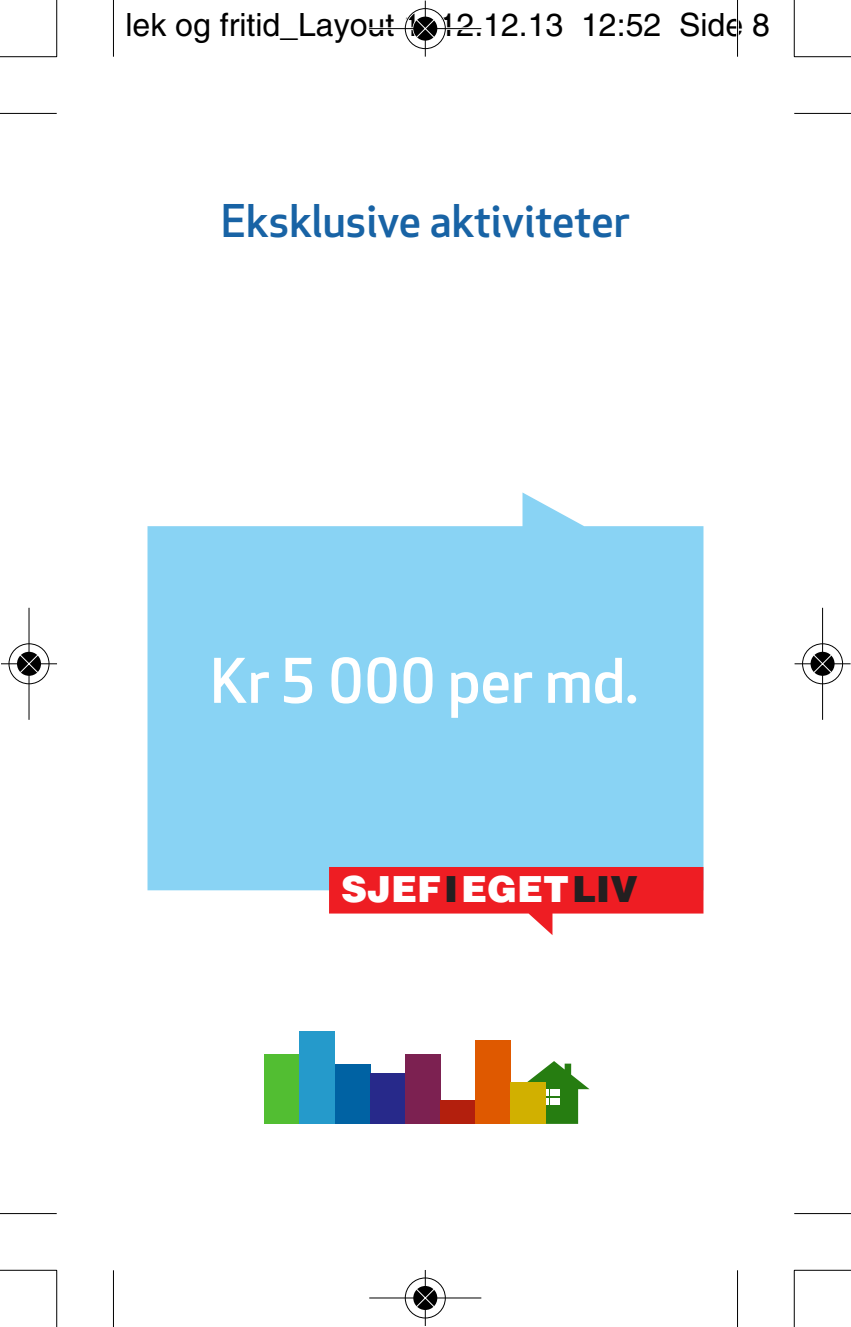
<style>
.page{position:relative;width:851px;height:1327px;background:#fff}
.page>*{position:absolute;margin:0;border:0;box-sizing:border-box;transform-origin:0 0}
.t1{font:60px "Apex New PS Medium Tabular";color:#fff}
.t2{font:44px "Apex New PS Medium Tabular";color:#1863a5}
.t3{font:900 36px "Helvetica";color:#fff}
.t4{font:32px "Helvetica";color:#000}
.s1{color:#231f20}
</style>
<div class="page">
<svg style="left:147px;top:492px;width:556px;height:398px;background:#93d6f4"></svg>
<svg style="left:527px;top:1061px;width:62px;height:63px"></svg>
<div style="left:550px;top:1098px;width:9px;height:7px;background:#fff"></div>
<div style="left:550px;top:1089px;width:9px;height:7px;background:#fff"></div>
<svg style="left:545px;top:1089px;width:3px;height:7px"></svg>
<svg style="left:545px;top:1098px;width:3px;height:7px"></svg>
<div style="left:265px;top:1054px;width:35px;height:70px;background:#52be32"></div>
<div style="left:300px;top:1031px;width:35px;height:93px;background:#259acb"></div>
<div style="left:335px;top:1064px;width:35px;height:60px;background:#0062a3"></div>
<div style="left:370px;top:1073px;width:35px;height:51px;background:#27298a"></div>
<div style="left:405px;top:1054px;width:35px;height:70px;background:#7c2151"></div>
<div style="left:440px;top:1100px;width:35px;height:24px;background:#b31f0d"></div>
<div style="left:475px;top:1040px;width:35px;height:84px;background:#df5900"></div>
<div style="left:510px;top:1082px;width:35px;height:42px;background:#d1b000"></div>
<svg style="left:329px;top:867px;width:374px;height:68px"></svg>
<hr style="left:113px;top:0;width:1px;height:57px;background:#000">
<hr style="left:0;top:113px;width:57px;height:1px;background:#000">
<hr style="left:736px;top:0;width:2px;height:57px;background:#000">
<hr style="left:794px;top:113px;width:56px;height:1px;background:#000">
<hr style="left:113px;top:1270px;width:1px;height:57px;background:#000">
<hr style="left:0;top:1213px;width:57px;height:1px;background:#000">
<hr style="left:736px;top:1270px;width:2px;height:57px;background:#000">
<hr style="left:794px;top:1213px;width:56px;height:1px;background:#000">
<hr style="left:56px;top:0;width:1px;height:57px;background:#000">
<hr style="left:0;top:56px;width:57px;height:1px;background:#000">
<hr style="left:793px;top:0;width:1px;height:57px;background:#000">
<hr style="left:794px;top:56px;width:56px;height:1px;background:#000">
<hr style="left:56px;top:1270px;width:1px;height:57px;background:#000">
<hr style="left:0;top:1269px;width:57px;height:2px;background:#000">
<hr style="left:793px;top:1270px;width:1px;height:57px;background:#000">
<hr style="left:794px;top:1269px;width:56px;height:2px;background:#000">
<div style="left:404px;top:7px;width:42px;height:43px;border:3px solid #fff;border-radius:50%"></div>
<svg style="left:412px;top:16px;width:26px;height:25px"></svg>
<hr style="left:369px;top:28px;width:112px;height:1px;background:#000">
<hr style="left:424px;top:1px;width:2px;height:56px;background:#000">
<div style="left:404px;top:8px;width:42px;height:41px;border:1px solid #000;border-radius:50%"></div>
<svg style="left:413px;top:17px;width:24px;height:24px"></svg>
<svg style="left:415px;top:18px;width:20px;height:21px"></svg>
<div style="left:404px;top:1276px;width:42px;height:43px;border:3px solid #fff;border-radius:50%"></div>
<svg style="left:412px;top:1285px;width:26px;height:25px"></svg>
<hr style="left:369px;top:1297px;width:112px;height:1px;background:#000">
<hr style="left:424px;top:1270px;width:2px;height:56px;background:#000">
<div style="left:404px;top:1277px;width:42px;height:41px;border:1px solid #000;border-radius:50%"></div>
<svg style="left:413px;top:1286px;width:24px;height:24px"></svg>
<svg style="left:415px;top:1287px;width:20px;height:21px"></svg>
<div style="left:8px;top:642px;width:42px;height:43px;border:3px solid #fff;border-radius:50%"></div>
<svg style="left:16px;top:651px;width:26px;height:25px"></svg>
<hr style="left:28px;top:608px;width:2px;height:112px;background:#000">
<hr style="left:1px;top:663px;width:56px;height:1px;background:#000">
<div style="left:8px;top:643px;width:42px;height:41px;border:1px solid #000;border-radius:50%"></div>
<svg style="left:17px;top:652px;width:24px;height:24px"></svg>
<svg style="left:19px;top:653px;width:20px;height:21px"></svg>
<div style="left:801px;top:642px;width:42px;height:43px;border:3px solid #fff;border-radius:50%"></div>
<svg style="left:809px;top:651px;width:26px;height:25px"></svg>
<hr style="left:821px;top:608px;width:2px;height:112px;background:#000">
<hr style="left:794px;top:663px;width:56px;height:1px;background:#000">
<div style="left:802px;top:643px;width:40px;height:41px;border:1px solid #000;border-radius:50%"></div>
<svg style="left:810px;top:652px;width:24px;height:24px"></svg>
<svg style="left:812px;top:653px;width:20px;height:21px"></svg>
<p class="t4" style="left:125px;top:13px;width:645px">lek og fritid_Layout 1 12.12.13 12:52 Side 8</p>
<h2 class="t2" style="left:221px;top:204px;width:410px">Eksklusive aktiviteter</h2>
<h1 class="t1" style="left:210px;top:658px;width:429px">Kr 5 000 per md.</h1>
<p class="t3" style="left:341px;top:876px;width:298px">SJEF<span class="s1">I</span>EGET<span class="s1">LIV</span></p>
</div>
